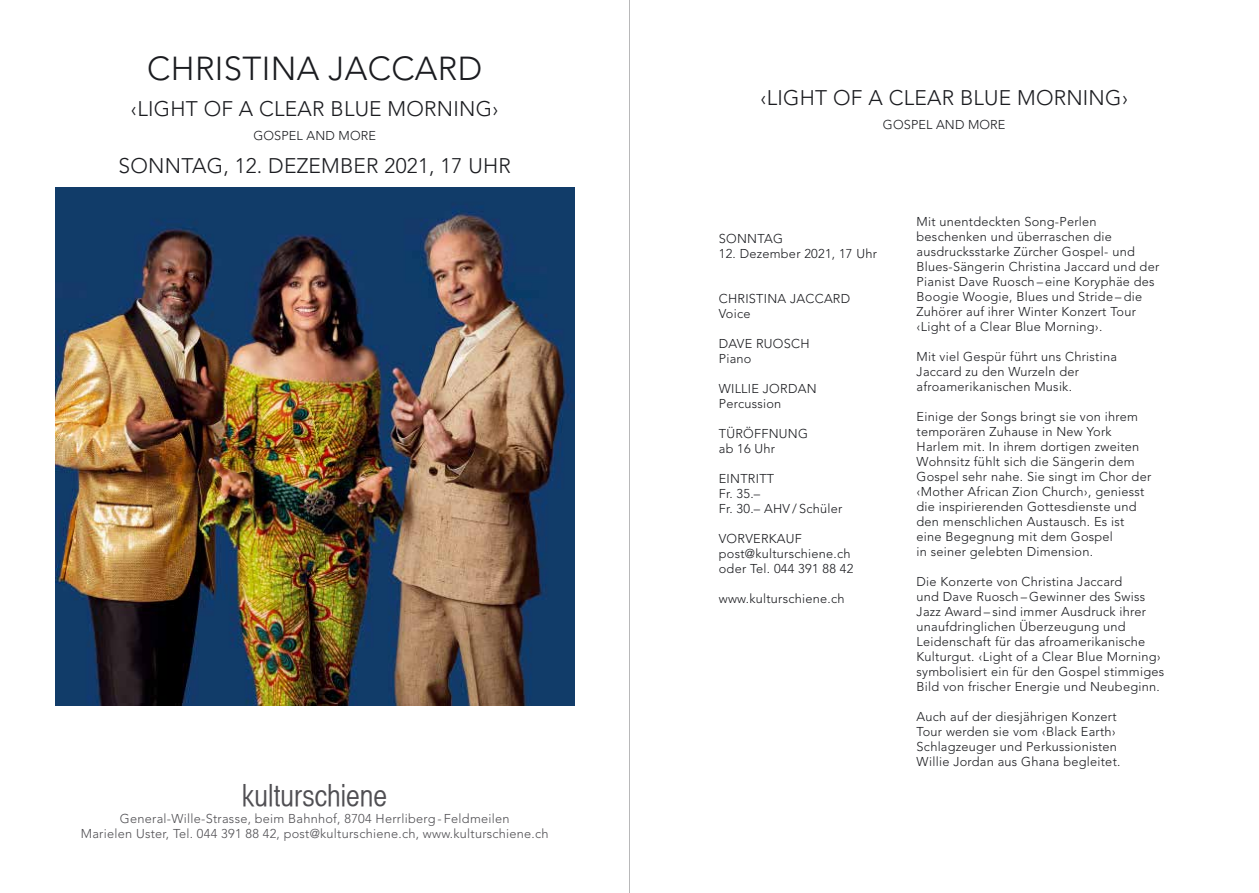
<style>
.page{position:relative;width:1259px;height:893px;background:#fff}
.page>*{position:absolute;margin:0;border:0;box-sizing:border-box;transform-origin:0 0}
.t1{font:300 33px "Avenir";letter-spacing:.01em;color:#1b1c20}
.t2{font:30px "Helvetica CY Plain";color:#504f53}
.t3{font:300 21px "Avenir";letter-spacing:.01em;color:#1b1c20}
.t4{font:300 12.75px/15px "Avenir";letter-spacing:.02em;color:#1b1c20}
.t5{font:300 12.75px/15px "Avenir";letter-spacing:.02em;color:#504f53;text-align:center}
</style>
<div class="page">
<img style="left:55px;top:187px;width:519px;height:519px">
<hr style="left:629px;top:0;width:1px;height:893px;background:#1b1c20">
<h1 class="t1" style="left:147px;top:49px;width:332px">Christina Jaccard</h1>
<h3 class="t3" style="left:131px;top:96px;width:370px">‹Light of a Clear Blu e Morning›</h3>
<p class="t4" style="left:253px;top:128px;width:124px">Gospel and more</p>
<h3 class="t3" style="left:119px;top:154px;width:394px">Sonntag, 12. Dezember 2021, 17 Uhr</h3>
<h2 class="t2" style="left:242px;top:779px;width:146px">kulturschiene</h2>
<p class="t5" style="left:81px;top:811px;width:469px">General-Wille-Strasse, beim Bahnhof, 8704 Herrliberg - Feldmeilen<br>Marielen Uster, Tel. 044 391 88 42, post@kulturschiene.ch, www.kulturschiene.ch</p>
<h3 class="t3" style="left:760px;top:85px;width:370px">‹Light of a Clear Blu e Morning›</h3>
<p class="t4" style="left:883px;top:117px;width:124px">Gospel and more</p>
<p class="t4" style="left:719px;top:232px;width:66px">Sonntag</p>
<p class="t4" style="left:719px;top:247px;width:160px">12. Dezember 2021, 17 Uhr</p>
<p class="t4" style="left:719px;top:292px;width:131px">Christina Jaccard<br>Voice</p>
<p class="t4" style="left:719px;top:337px;width:92px">Dave Ru osch<br>Piano</p>
<p class="t4" style="left:719px;top:382px;width:99px">Willie Jordan<br>Percussion</p>
<p class="t4" style="left:719px;top:427px;width:91px">Türöffnu ng ab 16 Uhr</p>
<p class="t4" style="left:719px;top:472px;width:125px">Eintritt<br>Fr. 35.–<br>Fr. 30.– AHV / Schüler</p>
<p class="t4" style="left:719px;top:532px;width:136px">Vorverkau f post@kulturschiene.ch oder Tel. 044 391 88 42</p>
<p class="t4" style="left:719px;top:592px;width:127px">www.kulturschiene.ch</p>
<p class="t4" style="left:916px;top:215px;width:244px">Mit unentdeckten Song-Perlen beschenken und überraschen die ausdrucksstarke Zürcher Gospel- und Blues-Sängerin Christina Jaccard und der Pianist Dave Ruosch – eine Koryphäe des Boogie Woogie, Blues und Stride – die Zuhörer auf ihrer Winter Konzert Tour ‹Light of a Clear Blue Morning›.</p>
<p class="t4" style="left:916px;top:349px;width:202px">Mit viel Gespür führt uns Christina<br>Jaccard zu den Wurzeln der afroamerikanischen Musik.</p>
<p class="t4" style="left:916px;top:409px;width:236px">Einige der Songs bringt sie von ihrem temporären Zuhause in New York Harlem mit. I n ihrem dortigen zweiten Wohnsitz fühlt sich die Sängerin dem Gospel sehr nahe. Sie singt im Chor der ‹Mother African Zion Church›, geniesst die inspirierenden Gottesdienste und den menschlichen Austausch. Es ist eine Begegnung mit dem Gospel<br>in seiner gelebten Dimension.</p>
<p class="t4" style="left:916px;top:574px;width:249px">Die Konzerte von Christina Jaccard<br>und Dave Ruosch – G ewinner des Swiss Jazz Award – sind immer Ausdruck ihrer unaufdringlichen Überzeugung und Leidenschaft für das afroamerikanische Kulturgut. ‹Light of a Clear Blue Morning› symbolisiert ein für den Gospel stimmiges Bild von frischer Energie und Neubeginn.</p>
<p class="t4" style="left:916px;top:709px;width:205px">Auch auf der diesjährigen Konzert Tour werden sie vom ‹Black Earth› Schlagzeuger und Perkussionisten Willie Jordan aus Ghana begleitet.</p>
</div>
